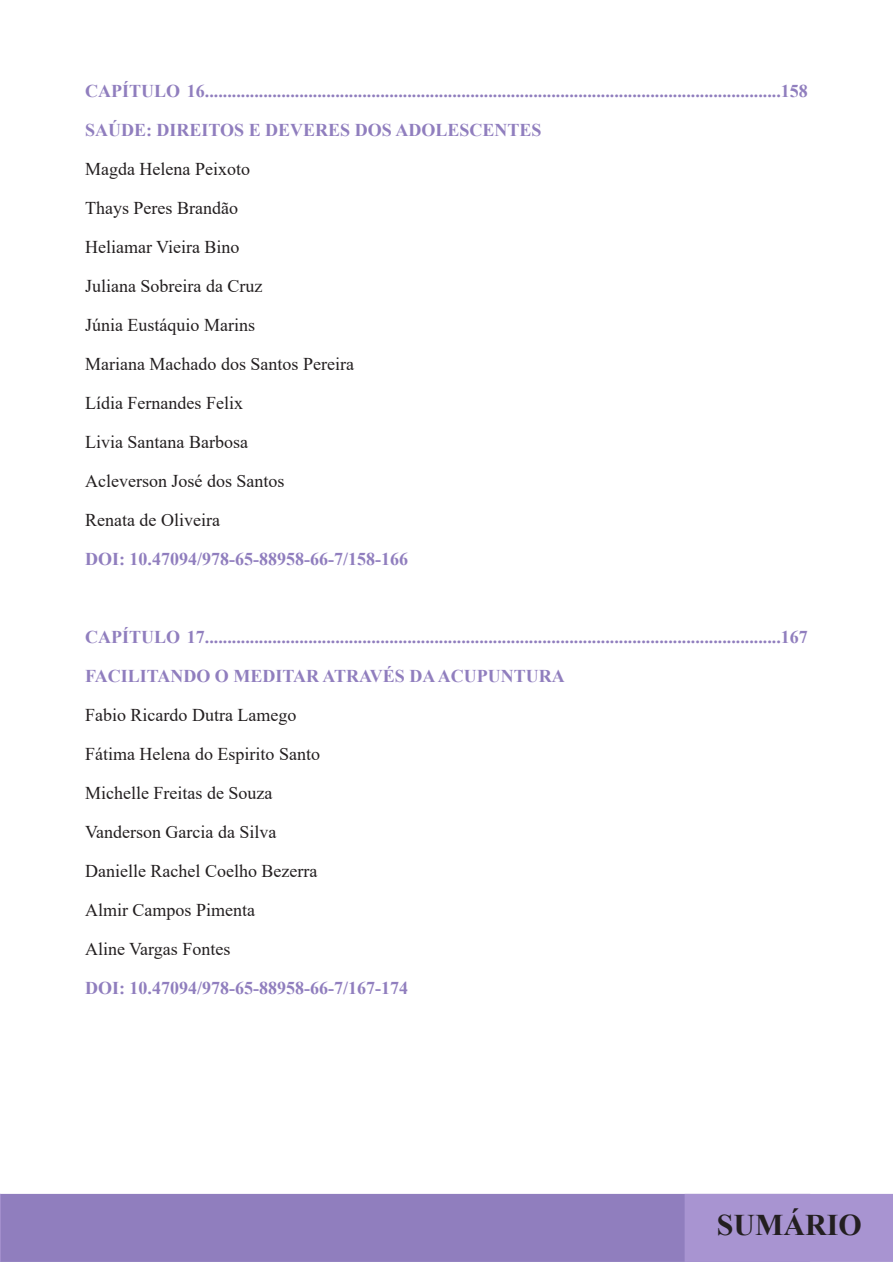
<style>
.page{position:relative;width:893px;height:1263px;background:#fff}
.page>*{position:absolute;margin:0;border:0;box-sizing:border-box;transform-origin:0 0}
.t1{font:700 30px "Times New Roman";color:#231f20}
.t2{font:700 18px "Times New Roman";color:#907ebe}
.t3{font:18px "Times New Roman";color:#231f20}
</style>
<div class="page">
<div style="left:0;top:1194px;width:810px;height:68px;background:#907ebe"></div>
<svg style="left:0;top:1194px;width:1px;height:68px"></svg>
<div style="left:685px;top:1194px;width:208px;height:67px;background:#a894d1"></div>
<div style="left:685px;top:1194px;width:208px;height:68px;border:2px solid #a894d1"></div>
<p class="t2" style="left:85px;top:78px;width:724px">CAPÍTULO 16................................................................................................................................158</p>
<p class="t2" style="left:85px;top:117px;width:458px">SAÚDE: DIREITOS E DEVERES DOS ADOLESCENTES</p>
<p class="t3" style="left:85px;top:157px;width:166px">Magda Helena Peixoto</p>
<p class="t3" style="left:85px;top:196px;width:154px">Thays Peres Brandão</p>
<p class="t3" style="left:85px;top:235px;width:156px">Heliamar Vieira Bino</p>
<p class="t3" style="left:85px;top:274px;width:179px">Juliana Sobreira da Cruz</p>
<p class="t3" style="left:85px;top:313px;width:171px">Júnia Eustáquio Marins</p>
<p class="t3" style="left:85px;top:352px;width:270px">Mariana Machado dos Santos Pereira</p>
<p class="t3" style="left:85px;top:391px;width:159px">Lídia Fernandes Felix</p>
<p class="t3" style="left:85px;top:430px;width:164px">Livia Santana Barbosa</p>
<p class="t3" style="left:85px;top:469px;width:201px">Acleverson José dos Santos</p>
<p class="t3" style="left:85px;top:508px;width:136px">Renata de Oliveira</p>
<p class="t2" style="left:85px;top:546px;width:324px">DOI: 10.47094/978-65-88958-66-7/158-166</p>
<p class="t2" style="left:85px;top:624px;width:724px">CAPÍTULO 17................................................................................................................................167</p>
<p class="t2" style="left:85px;top:663px;width:481px">FACILITANDO O MEDITAR ATRAVÉS DA ACUPUNTURA</p>
<p class="t3" style="left:85px;top:703px;width:213px">Fabio Ricardo Dutra Lamego</p>
<p class="t3" style="left:85px;top:742px;width:236px">Fátima Helena do Espirito Santo</p>
<p class="t3" style="left:85px;top:781px;width:189px">Michelle Freitas de Souza</p>
<p class="t3" style="left:85px;top:820px;width:193px">Vanderson Garcia da Silva</p>
<p class="t3" style="left:85px;top:859px;width:234px">Danielle Rachel Coelho Bezerra</p>
<p class="t3" style="left:85px;top:898px;width:172px">Almir Campos Pimenta</p>
<p class="t3" style="left:85px;top:937px;width:147px">Aline Vargas Fontes</p>
<p class="t2" style="left:85px;top:975px;width:324px">DOI: 10.47094/978-65-88958-66-7/167-174</p>
<h1 class="t1" style="left:717px;top:1204px;width:146px">SUMÁRIO</h1>
</div>
